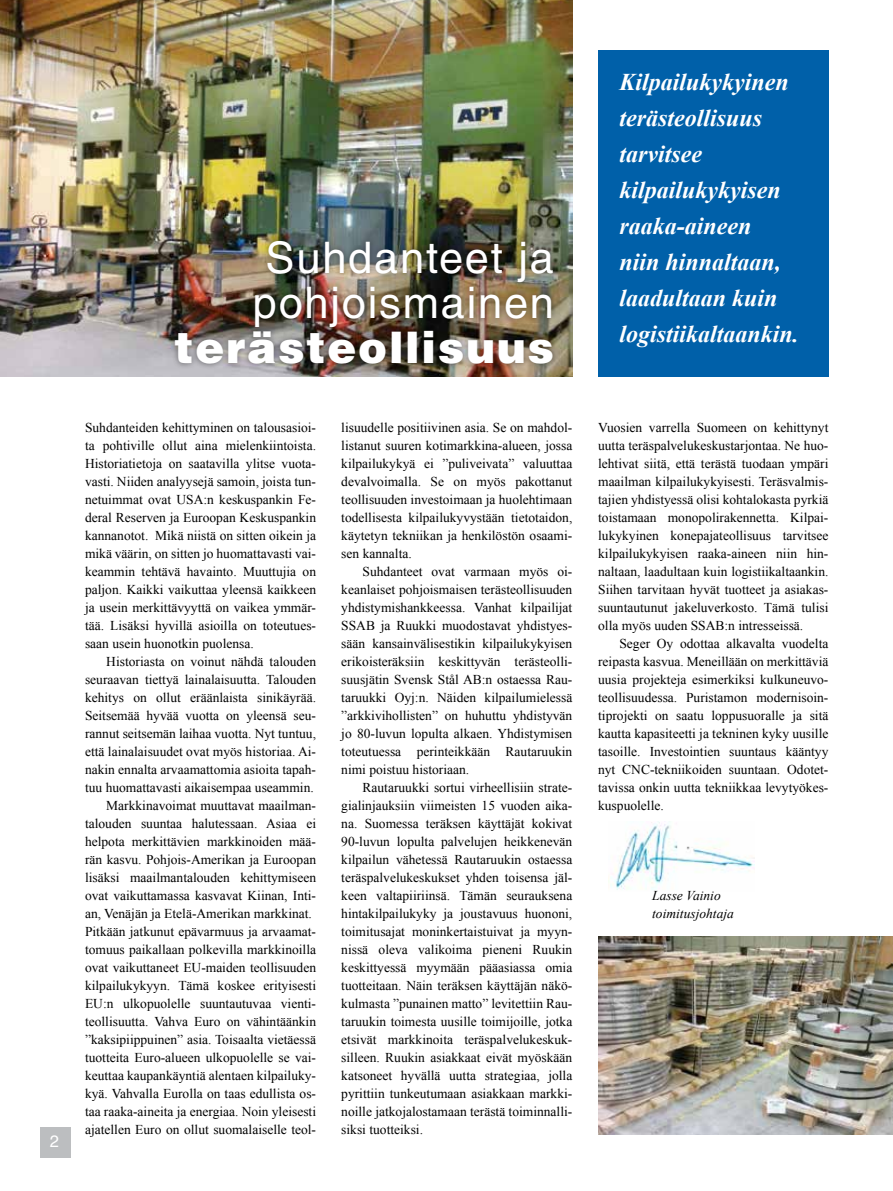
<style>
.page{position:relative;width:893px;height:1191px;background:#fff}
.page>*{position:absolute;margin:0;border:0;box-sizing:border-box;transform-origin:0 0}
.t1{font:43.5px/45px "Helvetica LT Std";letter-spacing:.04em;color:#fff}
.t2{font:900 43.5px "Helvetica LT Std";letter-spacing:.04em;color:#fff}
.t3{font:italic 700 24px/36px "Times New Roman";color:#fff}
.t4{font:16.5px "Helvetica";color:#fff}
.t5{font:13.5px/18px "Times New Roman";color:#000;text-align:justify}
.t6{font:italic 13.5px/18px "Times New Roman";color:#000}
</style>
<div class="page">
<div style="left:40px;top:1127px;width:31px;height:30px;background:#bcbec0"></div>
<img style="left:608px;top:821px;width:146px;height:69px">
<img style="left:598px;top:936px;width:295px;height:199px">
<img style="left:0;top:0;width:572px;height:376px">
<div style="left:169px;top:235px;width:391px;height:135px;background:#000;opacity:.45"></div>
<div style="left:598px;top:50px;width:230px;height:326px;background:#0060a9"></div>
<p class="t4" style="left:50px;top:1128px;width:11px">2</p>
<h1 class="t1" style="left:253px;top:235px;width:303px">Suhdanteet ja pohjoismainen</h1>
<h1 class="t2" style="left:174px;top:319px;width:381px">terästeollisuus</h1>
<p class="t5" style="left:85px;top:418px;width:233px">Suhdanteiden kehittyminen on talousasioi&shy;ta pohtiville ollut aina mielenkiintoista.<br>Historiatietoja on saatavilla ylitse vuota&shy;vasti. Niiden analyysejä samoin, joista tun&shy;netuimmat ovat USA:n keskuspankin Fe&shy;deral Reserven ja Euroopan Keskuspankin kannanotot. Mikä niistä on sitten oikein ja mikä väärin, on sitten jo huomattavasti vai&shy;keammin tehtävä havainto. Muuttujia on paljon. Kaikki vaikuttaa yleensä kaikkeen ja usein merkittävyyttä on vaikea ymmär&shy;tää. Lisäksi hyvillä asioilla on toteutues&shy;saan usein huonotkin puolensa.</p>
<p class="t5" style="left:106px;top:652px;width:211px">Historiasta on voinut nähdä talouden</p>
<p class="t5" style="left:85px;top:670px;width:233px">seuraavan tiettyä lainalaisuutta. Talouden</p>
<p class="t5" style="left:85px;top:688px;width:233px">kehitys on ollut eräänlaista sinikäyrää.</p>
<p class="t5" style="left:85px;top:706px;width:233px">Seitsemää hyvää vuotta on yleensä seu-</p>
<p class="t5" style="left:85px;top:724px;width:233px">rannut seitsemän laihaa vuotta. Nyt tuntuu,</p>
<p class="t5" style="left:85px;top:742px;width:233px">että lainalaisuudet ovat myös historiaa. Ai-</p>
<p class="t5" style="left:85px;top:760px;width:233px">nakin ennalta arvaamattomia asioita tapah-</p>
<p class="t5" style="left:85px;top:778px;width:230px">tuu huomattavasti aikaisempaa useammin.</p>
<p class="t5" style="left:106px;top:796px;width:211px">Markkinavoimat muuttavat maailman-</p>
<p class="t5" style="left:85px;top:814px;width:233px">talouden suuntaa halutessaan. Asiaa ei</p>
<p class="t5" style="left:85px;top:832px;width:233px">helpota merkittävien markkinoiden mää-</p>
<p class="t5" style="left:85px;top:850px;width:233px">rän kasvu. Pohjois-Amerikan ja Euroopan</p>
<p class="t5" style="left:85px;top:868px;width:233px">lisäksi maailmantalouden kehittymiseen</p>
<p class="t5" style="left:85px;top:886px;width:233px">ovat vaikuttamassa kasvavat Kiinan, Inti-</p>
<p class="t5" style="left:85px;top:904px;width:228px">an, Venäjän ja Etelä-Amerikan markkinat.</p>
<p class="t5" style="left:85px;top:922px;width:233px">Pitkään jatkunut epävarmuus ja arvaamat-</p>
<p class="t5" style="left:85px;top:940px;width:233px">tomuus paikallaan polkevilla markkinoilla</p>
<p class="t5" style="left:85px;top:958px;width:233px">ovat vaikuttaneet EU-maiden teollisuuden</p>
<p class="t5" style="left:85px;top:976px;width:233px">kilpailukykyyn. Tämä koskee erityisesti</p>
<p class="t5" style="left:85px;top:994px;width:233px">EU:n ulkopuolelle suuntautuvaa vienti-</p>
<p class="t5" style="left:85px;top:1012px;width:233px">teollisuutta. Vahva Euro on vähintäänkin</p>
<p class="t5" style="left:85px;top:1030px;width:233px">”kaksipiippuinen” asia. Toisaalta vietäessä</p>
<p class="t5" style="left:85px;top:1048px;width:233px">tuotteita Euro-alueen ulkopuolelle se vai-</p>
<p class="t5" style="left:85px;top:1066px;width:233px">keuttaa kaupankäyntiä alentaen kilpailuky-</p>
<p class="t5" style="left:85px;top:1084px;width:233px">kyä. Vahvalla Eurolla on taas edullista os-</p>
<p class="t5" style="left:85px;top:1102px;width:233px">taa raaka-aineita ja energiaa. Noin yleisesti</p>
<p class="t5" style="left:85px;top:1120px;width:233px">ajatellen Euro on ollut suomalaiselle teol-</p>
<p class="t5" style="left:341px;top:418px;width:233px">lisuudelle positiivinen asia. Se on mahdol&shy;listanut suuren kotimarkkina-alueen, jossa kilpailukykyä ei ”puliveivata” valuuttaa devalvoimalla. Se on myös pakottanut teollisuuden investoimaan ja huolehtimaan todellisesta kilpailukyvystään tietotaidon, käytetyn tekniikan ja henkilöstön osaami&shy;sen kannalta.</p>
<p class="t5" style="left:341px;top:562px;width:233px;text-indent:21px">Suhdanteet ovat varmaan myös oi&shy;keanlaiset pohjoismaisen terästeollisuuden yhdistymishankkeessa. Vanhat kilpailijat SSAB ja Ruukki muodostavat yhdistyes&shy;sään kansainvälisestikin kilpailukykyisen erikoisteräksiin keskittyvän terästeolli&shy;suusjätin Svensk Stål AB:n ostaessa Rau&shy;taruukki Oyj:n. Näiden kilpailumielessä ”arkkivihollisten” on huhuttu yhdistyvän jo 80-luvun lopulta alkaen. Yhdistymisen toteutuessa perinteikkään Rautaruukin nimi poistuu historiaan.</p>
<p class="t5" style="left:341px;top:778px;width:233px;text-indent:21px">Rautaruukki sortui virheellisiin strate&shy;gialinjauksiin viimeisten 15 vuoden aika&shy;na. Suomessa teräksen käyttäjät kokivat 90-luvun lopulta palvelujen heikkenevän kilpailun vähetessä Rautaruukin ostaessa teräspalvelukeskukset yhden toisensa jäl&shy;keen valtapiiriinsä. Tämän seurauksena hintakilpailukyky ja joustavuus huononi, toimitusajat moninkertaistuivat ja myyn&shy;nissä oleva valikoima pieneni Ruukin keskittyessä myymään pääasiassa omia tuotteitaan. Näin teräksen käyttäjän näkö&shy;kulmasta ”punainen matto” levitettiin Rau&shy;taruukin toimesta uusille toimijoille, jotka etsivät markkinoita teräspalvelukeskuk&shy;silleen. Ruukin asiakkaat eivät myöskään katsoneet hyvällä uutta strategiaa, jolla pyrittiin tunkeutumaan asiakkaan markki&shy;noille jatkojalostamaan terästä toiminnalli&shy;siksi tuotteiksi.</p>
<h2 class="t3" style="left:619px;top:63px;width:181px">Kilpailukykyinen terästeollisuus tarvitsee kilpailukykyisen raaka-aineen<br>niin hinnaltaan, laadultaan kuin logistiikaltaankin.</h2>
<p class="t5" style="left:598px;top:418px;width:232px">Vuosien varrella Suomeen on kehittynyt uutta teräspalvelukeskustarjontaa. Ne huo&shy;lehtivat siitä, että terästä tuodaan ympäri maailman kilpailukykyisesti. Teräsvalmis&shy;tajien yhdistyessä olisi kohtalokasta pyrkiä toistamaan monopolirakennetta. Kilpai&shy;lukykyinen konepajateollisuus tarvitsee kilpailukykyisen raaka-aineen niin hin&shy;naltaan, laadultaan kuin logistiikaltaankin.<br>Siihen tarvitaan hyvät tuotteet ja asiakas&shy;suuntautunut jakeluverkosto. Tämä tulisi olla myös uuden SSAB:n intresseissä.</p>
<p class="t5" style="left:598px;top:634px;width:232px;text-indent:21px">Seger Oy odottaa alkavalta vuodelta reipasta kasvua. Meneillään on merkittäviä uusia projekteja esimerkiksi kulkuneuvo&shy;teollisuudessa. Puristamon modernisoin&shy;tiprojekti on saatu loppusuoralle ja sitä kautta kapasiteetti ja tekninen kyky uusille tasoille. Investointien suuntaus kääntyy nyt CNC-tekniikoiden suuntaan. Odotet&shy;tavissa onkin uutta tekniikkaa levytyökes&shy;kuspuolelle.</p>
<p class="t6" style="left:652px;top:886px;width:83px">Lasse Vainio toimitusjohtaja</p>
</div>
